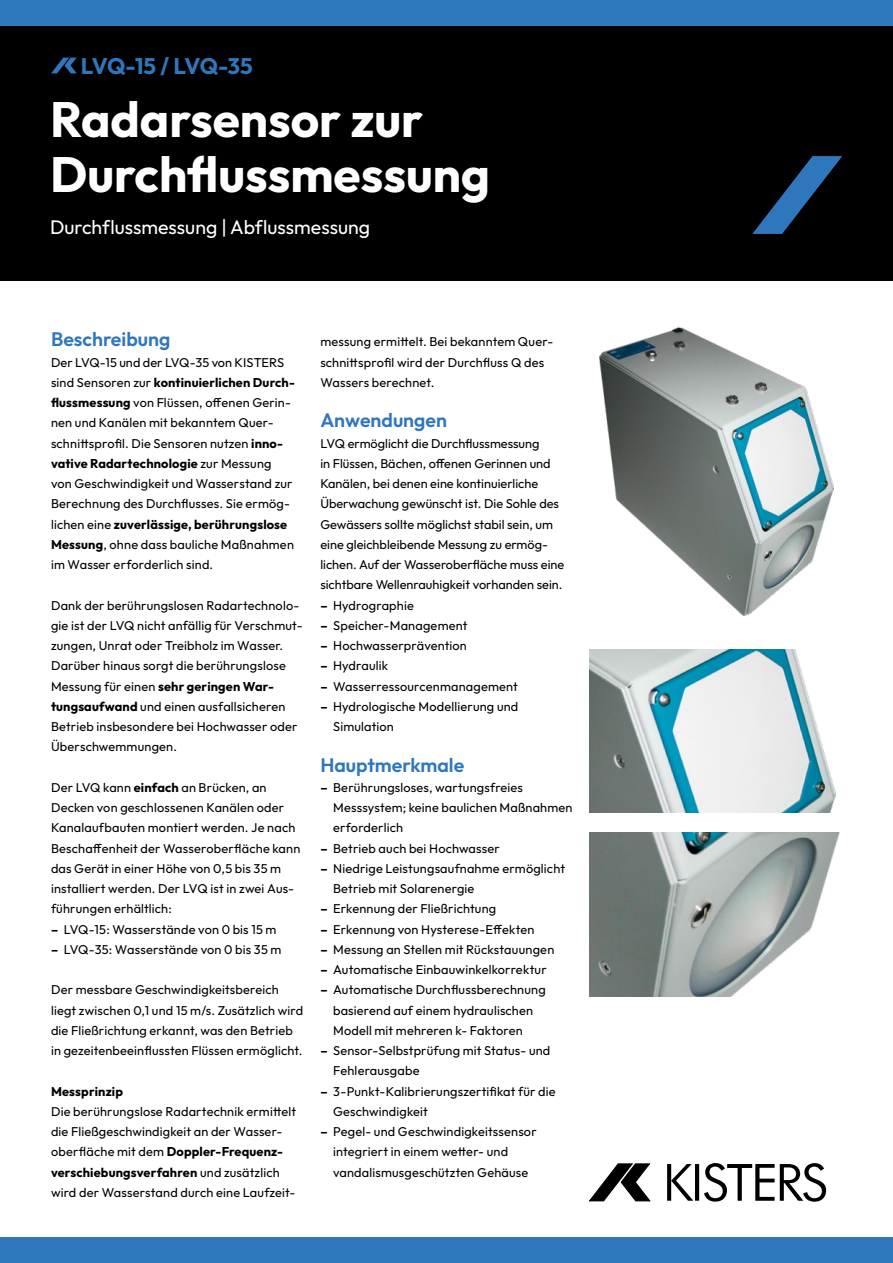
<style>
.page{position:relative;width:893px;height:1263px;background:#fff}
.page>*{position:absolute;margin:0;border:0;box-sizing:border-box;transform-origin:0 0}
.t1{font:700 49.5px/55.5px "Outfit";color:#fff}
.t2{font:700 22.5px "Outfit";letter-spacing:-.03em;color:#2f77bc}
.t3{font:600 19.5px "Outfit";color:#2f77bc}
.t4{font:19.5px "Outfit";color:#fff}
.t5{font:12.75px/20.2px "Outfit";letter-spacing:.01em;color:#000}
.t6{font:700 12.75px "Outfit";letter-spacing:.01em;color:#000}
.s1{font-weight:700}
</style>
<div class="page">
<div style="left:0;top:26px;width:893px;height:255px;background:#000"></div>
<svg style="left:667px;top:1164px;width:4px;height:37px"></svg>
<svg style="left:671px;top:1164px;width:22px;height:37px"></svg>
<hr style="left:695px;top:1164px;width:4px;height:37px;background:#000">
<svg style="left:704px;top:1163px;width:122px;height:39px"></svg>
<svg style="left:589px;top:1163px;width:61px;height:38px"></svg>
<div style="left:0;top:0;width:893px;height:26px;background:#2f77bc"></div>
<div style="left:0;top:1237px;width:893px;height:26px;background:#2f77bc"></div>
<svg style="left:51px;top:58px;width:26px;height:15px"></svg>
<svg style="left:753px;top:156px;width:89px;height:78px"></svg>
<img style="left:600px;top:327px;width:234px;height:288px">
<img style="left:590px;top:649px;width:245px;height:164px">
<img style="left:589px;top:832px;width:251px;height:164px">
<h2 class="t2" style="left:81px;top:53px;width:174px">LVQ-15 / LVQ-35</h2>
<h1 class="t1" style="left:50px;top:91px;width:441px">Radarsensor zur<br>Durchflussmessung</h1>
<h3 class="t4" style="left:50px;top:216px;width:321px">Durchflussmessung | Abflussmessung</h3>
<h3 class="t3" style="left:51px;top:328px;width:121px">Beschreibung</h3>
<p class="t5" style="left:51px;top:352px;width:245px">Der LVQ-15 und der LVQ-35 von KISTERS sind Sensoren zur <span class="s1">kontinuierlichen Durch&shy;flussmessung</span> von Flüssen, offenen Gerin&shy;nen und Kanälen mit bekanntem Quer&shy;schnittsprofil. Die Sensoren nutzen <span class="s1">inno&shy;vative Radartechnologie</span> zur Messung von Geschwindigkeit und Wasserstand zur Berechnung des Durchflusses. Sie ermög&shy;lichen eine <span class="s1">zuverlässige, berührungslose Messung</span>, ohne dass bauliche Maßnahmen im Wasser erforderlich sind.</p>
<p class="t5" style="left:51px;top:595px;width:253px">Dank der berührungslosen Radartechnolo&shy;gie ist der LVQ nicht anfällig für Verschmut&shy;zungen, Unrat oder Treibholz im Wasser.<br>Darüber hinaus sorgt die berührungslose Messung für einen <span class="s1">sehr geringen War&shy;tungsaufwand</span> und einen ausfallsicheren Betrieb insbesondere bei Hochwasser oder Überschwemmungen.</p>
<p class="t5" style="left:51px;top:777px;width:251px">Der LVQ kann <span class="s1">einfach</span> an Brücken, an Decken von geschlossenen Kanälen oder Kanalaufbauten montiert werden. Je nach Beschaffenheit der Wasseroberfläche kann das Gerät in einer Höhe von 0,5 bis 35 m installiert werden. Der LVQ ist in zwei Aus&shy;führungen erhältlich:</p>
<p class="t5" style="left:51px;top:919px;width:227px"><span class="s1">–</span> LVQ-15: Wasserstände von 0 bis 15 m</p>
<p class="t5" style="left:51px;top:939px;width:232px"><span class="s1">–</span> LVQ-35: Wasserstände von 0 bis 35 m</p>
<p class="t5" style="left:51px;top:980px;width:254px">Der messbare Geschwindigkeitsbereich liegt zwischen 0,1 und 15 m/s. Zusätzlich wird die Fließrichtung erkannt, was den Betrieb in gezeitenbeeinflussten Flüssen ermöglicht.</p>
<p class="t6" style="left:51px;top:1084px;width:73px">Messprinzip</p>
<p class="t5" style="left:51px;top:1101px;width:247px">Die berührungslose Radartechnik ermittelt die Fließgeschwindigkeit an der Wasser&shy;oberfläche mit dem <span class="s1">Doppler-Frequenz&shy;verschiebungsverfahren</span> und zusätzlich wird der Wasserstand durch eine Laufzeit-</p>
<p class="t5" style="left:320px;top:332px;width:234px">messung ermittelt. Bei bekanntem Quer&shy;schnittsprofil wird der Durchfluss Q des<br>Wassers berechnet.</p>
<h3 class="t3" style="left:320px;top:409px;width:128px">Anwendungen</h3>
<p class="t5" style="left:320px;top:433px;width:246px">LVQ ermöglicht die Durchflussmessung<br>in Flüssen, Bächen, offenen Gerinnen und Kanälen, bei denen eine kontinuierliche Überwachung gewünscht ist. Die Sohle des Gewässers sollte möglichst stabil sein, um eine gleichbleibende Messung zu ermög&shy;lichen. Auf der Wasseroberfläche muss eine sichtbare Wellenrauhigkeit vorhanden sein.</p>
<p class="t5" style="left:320px;top:595px;width:95px"><span class="s1">–</span> Hydrographie</p>
<p class="t5" style="left:320px;top:615px;width:149px"><span class="s1">–</span> Speicher-Management</p>
<p class="t5" style="left:320px;top:635px;width:148px"><span class="s1">–</span> Hochwasserprävention</p>
<p class="t5" style="left:320px;top:656px;width:69px"><span class="s1">–</span> Hydraulik</p>
<p class="t5" style="left:320px;top:676px;width:199px"><span class="s1">–</span> Wasserressourcenmanagement</p>
<p class="t5" style="left:333px;top:696px;width:187px;text-indent:-13px"><span class="s1">–</span> Hydrologische Modellierung und<br>Simulation</p>
<h3 class="t3" style="left:320px;top:754px;width:145px">Hauptmerkmale</h3>
<p class="t5" style="left:333px;top:777px;width:241px;text-indent:-13px"><span class="s1">–</span> Berührungsloses, wartungsfreies<br>Messsystem; keine baulichen Maßnahmen erforderlich</p>
<p class="t5" style="left:320px;top:838px;width:181px"><span class="s1">–</span> Betrieb auch bei Hochwasser</p>
<p class="t5" style="left:333px;top:858px;width:233px;text-indent:-13px"><span class="s1">–</span> Niedrige Leistungsaufnahme ermöglicht<br>Betrieb mit Solarenergie</p>
<p class="t5" style="left:320px;top:899px;width:177px"><span class="s1">–</span> Erkennung der Fließrichtung</p>
<p class="t5" style="left:320px;top:919px;width:216px"><span class="s1">–</span> Erkennung von Hysterese-Effekten</p>
<p class="t5" style="left:320px;top:939px;width:235px"><span class="s1">–</span> Messung an Stellen mit Rückstauungen</p>
<p class="t5" style="left:320px;top:959px;width:228px"><span class="s1">–</span> Automatische Einbauwinkelkorrektur</p>
<p class="t5" style="left:333px;top:980px;width:214px;text-indent:-13px"><span class="s1">–</span> Automatische Durchflussberechnung basierend auf einem hydraulischen<br>Modell mit mehreren k- Faktoren</p>
<p class="t5" style="left:333px;top:1040px;width:219px;text-indent:-13px"><span class="s1">–</span> Sensor-Selbstprüfung mit Status- und<br>Fehlerausgabe</p>
<p class="t5" style="left:333px;top:1081px;width:224px;text-indent:-13px"><span class="s1">–</span> 3-Punkt-Kalibrierungszertifikat für die<br>Geschwindigkeit</p>
<p class="t5" style="left:333px;top:1121px;width:205px;text-indent:-13px"><span class="s1">–</span> Pegel- und Geschwindigkeitssensor integriert in einem wetter- und vandalismusgeschützten Gehäuse</p>
</div>
